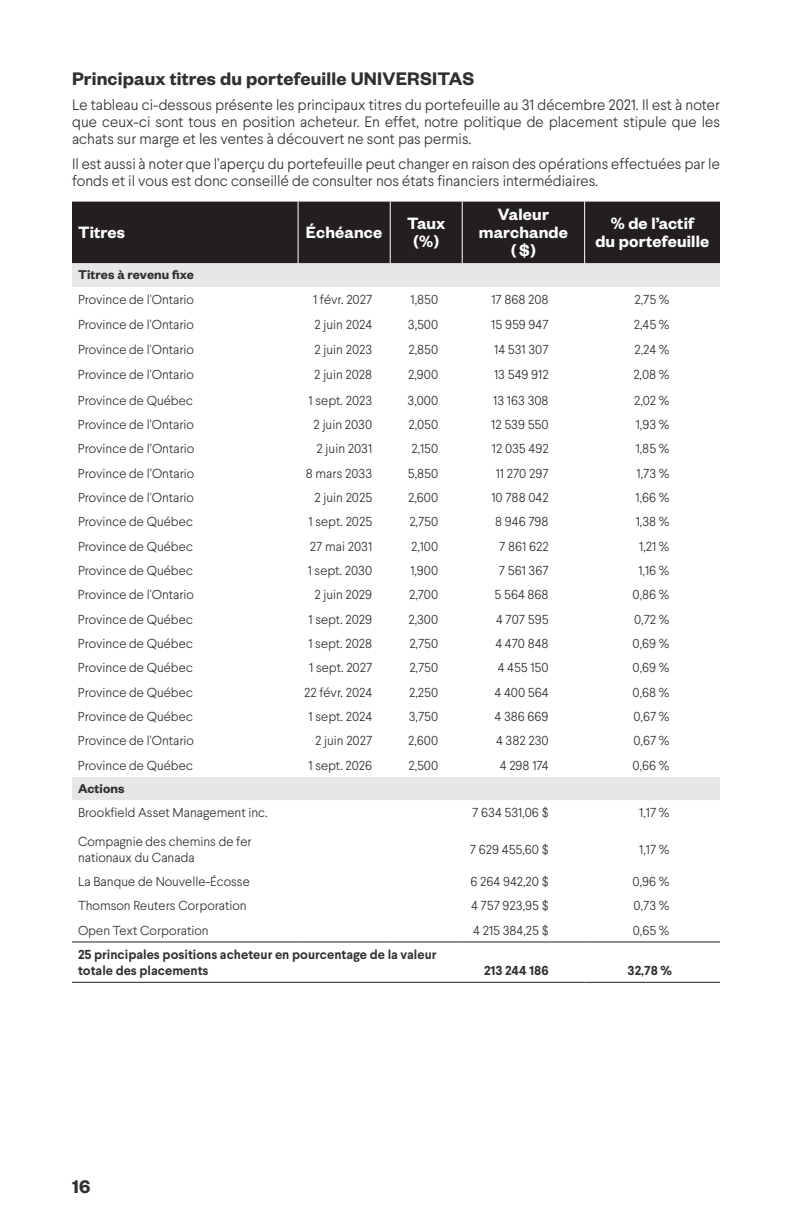
<style>
.page{position:relative;width:792px;height:1224px;background:#fff}
.page>*{position:absolute;margin:0;border:0;box-sizing:border-box;transform-origin:0 0}
.t1{font:600 20px "Founders Grotesk";letter-spacing:.01em;color:#312f30}
.t2{font:600 18px/18px "Founders Grotesk";letter-spacing:.01em;color:#fff;text-align:center}
.t3{font:300 15px/17px "Larsseit";color:#312f30;text-align:justify}
.t4{font:600 14px "Founders Grotesk";letter-spacing:.01em;color:#312f30}
.t5{font:300 13px/16px "Larsseit";color:#312f30}
.t6{font:700 13px/16px "Larsseit";color:#312f30}
</style>
<div class="page">
<div style="left:72px;top:202px;width:648px;height:61px;background:#231f20"></div>
<svg style="left:72px;top:263px;width:648px;height:537px"></svg>
<hr style="left:298px;top:202px;width:1px;height:61px;background:#fff">
<hr style="left:390px;top:202px;width:1px;height:61px;background:#fff">
<hr style="left:462px;top:202px;width:1px;height:61px;background:#fff">
<hr style="left:584px;top:202px;width:1px;height:61px;background:#fff">
<hr style="left:72px;top:982px;width:226px;height:1px;background:#231f20">
<hr style="left:298px;top:982px;width:92px;height:1px;background:#231f20">
<hr style="left:390px;top:982px;width:72px;height:1px;background:#231f20">
<hr style="left:462px;top:982px;width:123px;height:1px;background:#231f20">
<hr style="left:585px;top:982px;width:135px;height:1px;background:#231f20">
<hr style="left:72px;top:941px;width:226px;height:1px;background:#231f20">
<hr style="left:298px;top:941px;width:92px;height:1px;background:#231f20">
<hr style="left:390px;top:941px;width:72px;height:1px;background:#231f20">
<hr style="left:462px;top:941px;width:123px;height:1px;background:#231f20">
<hr style="left:585px;top:941px;width:135px;height:1px;background:#231f20">
<h1 class="t1" style="left:72px;top:66px;width:404px">Principaux titres du portefeuille UNIVERSITAS</h1>
<p class="t3" style="left:72px;top:96px;width:650px">Le tableau ci-dessous présente les principaux titres du portefeuille au 31 décembre 2021. Il est à noter que ceux-ci sont tous en position acheteur. En effet, notre politique de placement stipule que les achats sur marge et les ventes à découvert ne sont pas permis.</p>
<p class="t3" style="left:72px;top:155px;width:649px">Il est aussi à noter que l’aperçu du portefeuille peut changer en raison des opérations effectuées par le fonds et il vous est donc conseillé de consulter nos états financiers intermédiaires.</p>
<h2 class="t2" style="left:78px;top:222px;width:49px">Titres</h2>
<h2 class="t2" style="left:306px;top:222px;width:78px">Échéance</h2>
<h2 class="t2" style="left:407px;top:213px;width:40px">Taux (%)</h2>
<h2 class="t2" style="left:479px;top:204px;width:91px">Valeur marchande ($)</h2>
<h2 class="t2" style="left:595px;top:213px;width:115px">% de l’actif<br>du portefeuille</h2>
<p class="t4" style="left:78px;top:266px;width:118px">Titres à revenu fixe</p>
<p class="t5" style="left:78px;top:292px;width:118px">Province de l'Ontario</p>
<p class="t5" style="left:313px;top:292px;width:61px">1 févr. 2027</p>
<p class="t5" style="left:411px;top:292px;width:29px">1,850</p>
<p class="t5" style="left:491px;top:292px;width:59px">17 868 208</p>
<p class="t5" style="left:634px;top:292px;width:37px">2,75 %</p>
<p class="t5" style="left:78px;top:316px;width:118px">Province de l'Ontario</p>
<p class="t5" style="left:315px;top:316px;width:59px">2 juin 2024</p>
<p class="t5" style="left:408px;top:316px;width:32px">3,500</p>
<p class="t5" style="left:491px;top:316px;width:59px">15 959 947</p>
<p class="t5" style="left:634px;top:316px;width:37px">2,45 %</p>
<p class="t5" style="left:78px;top:341px;width:118px">Province de l'Ontario</p>
<p class="t5" style="left:315px;top:341px;width:59px">2 juin 2023</p>
<p class="t5" style="left:409px;top:341px;width:31px">2,850</p>
<p class="t5" style="left:494px;top:341px;width:56px">14 531 307</p>
<p class="t5" style="left:634px;top:341px;width:37px">2,24 %</p>
<p class="t5" style="left:78px;top:367px;width:118px">Province de l'Ontario</p>
<p class="t5" style="left:314px;top:367px;width:59px">2 juin 2028</p>
<p class="t5" style="left:408px;top:367px;width:31px">2,900</p>
<p class="t5" style="left:494px;top:367px;width:56px">13 549 912</p>
<p class="t5" style="left:633px;top:367px;width:38px">2,08 %</p>
<p class="t5" style="left:78px;top:392px;width:117px">Province de Québec</p>
<p class="t5" style="left:309px;top:392px;width:65px">1 sept. 2023</p>
<p class="t5" style="left:408px;top:392px;width:32px">3,000</p>
<p class="t5" style="left:493px;top:392px;width:57px">13 163 308</p>
<p class="t5" style="left:634px;top:392px;width:37px">2,02 %</p>
<p class="t5" style="left:78px;top:416px;width:118px">Province de l'Ontario</p>
<p class="t5" style="left:314px;top:416px;width:60px">2 juin 2030</p>
<p class="t5" style="left:408px;top:416px;width:31px">2,050</p>
<p class="t5" style="left:491px;top:416px;width:59px">12 539 550</p>
<p class="t5" style="left:636px;top:416px;width:35px">1,93 %</p>
<p class="t5" style="left:78px;top:441px;width:118px">Province de l’Ontario</p>
<p class="t5" style="left:317px;top:441px;width:57px">2 juin 2031</p>
<p class="t5" style="left:411px;top:441px;width:28px">2,150</p>
<p class="t5" style="left:492px;top:441px;width:58px">12 035 492</p>
<p class="t5" style="left:636px;top:441px;width:35px">1,85 %</p>
<p class="t5" style="left:78px;top:465px;width:118px">Province de l’Ontario</p>
<p class="t5" style="left:306px;top:465px;width:68px">8 mars 2033</p>
<p class="t5" style="left:408px;top:465px;width:32px">5,850</p>
<p class="t5" style="left:496px;top:465px;width:54px">11 270 297</p>
<p class="t5" style="left:637px;top:465px;width:34px">1,73 %</p>
<p class="t5" style="left:78px;top:489px;width:118px">Province de l'Ontario</p>
<p class="t5" style="left:314px;top:489px;width:59px">2 juin 2025</p>
<p class="t5" style="left:408px;top:489px;width:31px">2,600</p>
<p class="t5" style="left:491px;top:489px;width:59px">10 788 042</p>
<p class="t5" style="left:636px;top:489px;width:35px">1,66 %</p>
<p class="t5" style="left:78px;top:514px;width:117px">Province de Québec</p>
<p class="t5" style="left:309px;top:514px;width:65px">1 sept. 2025</p>
<p class="t5" style="left:409px;top:514px;width:30px">2,750</p>
<p class="t5" style="left:495px;top:514px;width:55px">8 946 798</p>
<p class="t5" style="left:636px;top:514px;width:35px">1,38 %</p>
<p class="t5" style="left:78px;top:538px;width:117px">Province de Québec</p>
<p class="t5" style="left:310px;top:538px;width:64px">27 mai 2031</p>
<p class="t5" style="left:411px;top:538px;width:29px">2,100</p>
<p class="t5" style="left:499px;top:538px;width:51px">7 861 622</p>
<p class="t5" style="left:639px;top:538px;width:32px">1,21 %</p>
<p class="t5" style="left:78px;top:562px;width:117px">Province de Québec</p>
<p class="t5" style="left:308px;top:562px;width:66px">1 sept. 2030</p>
<p class="t5" style="left:410px;top:562px;width:29px">1,900</p>
<p class="t5" style="left:499px;top:562px;width:51px">7 561 367</p>
<p class="t5" style="left:638px;top:562px;width:33px">1,16 %</p>
<p class="t5" style="left:78px;top:587px;width:118px">Province de l'Ontario</p>
<p class="t5" style="left:314px;top:587px;width:59px">2 juin 2029</p>
<p class="t5" style="left:409px;top:587px;width:31px">2,700</p>
<p class="t5" style="left:495px;top:587px;width:56px">5 564 868</p>
<p class="t5" style="left:633px;top:587px;width:38px">0,86 %</p>
<p class="t5" style="left:78px;top:611px;width:117px">Province de Québec</p>
<p class="t5" style="left:308px;top:611px;width:65px">1 sept. 2029</p>
<p class="t5" style="left:408px;top:611px;width:31px">2,300</p>
<p class="t5" style="left:496px;top:611px;width:54px">4 707 595</p>
<p class="t5" style="left:634px;top:611px;width:37px">0,72 %</p>
<p class="t5" style="left:78px;top:635px;width:117px">Province de Québec</p>
<p class="t5" style="left:308px;top:635px;width:65px">1 sept. 2028</p>
<p class="t5" style="left:409px;top:635px;width:30px">2,750</p>
<p class="t5" style="left:495px;top:635px;width:55px">4 470 848</p>
<p class="t5" style="left:633px;top:635px;width:38px">0,69 %</p>
<p class="t5" style="left:78px;top:660px;width:117px">Province de Québec</p>
<p class="t5" style="left:309px;top:660px;width:64px">1 sept. 2027</p>
<p class="t5" style="left:409px;top:660px;width:30px">2,750</p>
<p class="t5" style="left:498px;top:660px;width:52px">4 455 150</p>
<p class="t5" style="left:633px;top:660px;width:38px">0,69 %</p>
<p class="t5" style="left:78px;top:684px;width:117px">Province de Québec</p>
<p class="t5" style="left:304px;top:684px;width:70px">22 févr. 2024</p>
<p class="t5" style="left:409px;top:684px;width:30px">2,250</p>
<p class="t5" style="left:495px;top:684px;width:56px">4 400 564</p>
<p class="t5" style="left:633px;top:684px;width:38px">0,68 %</p>
<p class="t5" style="left:78px;top:708px;width:117px">Province de Québec</p>
<p class="t5" style="left:309px;top:708px;width:65px">1 sept. 2024</p>
<p class="t5" style="left:409px;top:708px;width:31px">3,750</p>
<p class="t5" style="left:495px;top:708px;width:56px">4 386 669</p>
<p class="t5" style="left:633px;top:708px;width:38px">0,67 %</p>
<p class="t5" style="left:78px;top:733px;width:118px">Province de l'Ontario</p>
<p class="t5" style="left:315px;top:733px;width:59px">2 juin 2027</p>
<p class="t5" style="left:408px;top:733px;width:31px">2,600</p>
<p class="t5" style="left:496px;top:733px;width:54px">4 382 230</p>
<p class="t5" style="left:633px;top:733px;width:38px">0,67 %</p>
<p class="t5" style="left:78px;top:757px;width:117px">Province de Québec</p>
<p class="t5" style="left:308px;top:757px;width:65px">1 sept. 2026</p>
<p class="t5" style="left:408px;top:757px;width:31px">2,500</p>
<p class="t5" style="left:500px;top:757px;width:50px">4 298 174</p>
<p class="t5" style="left:633px;top:757px;width:38px">0,66 %</p>
<p class="t4" style="left:78px;top:780px;width:48px">Actions</p>
<p class="t5" style="left:78px;top:805px;width:191px">Brookfield Asset Management inc.</p>
<p class="t5" style="left:472px;top:805px;width:78px">7 634 531,06 $</p>
<p class="t5" style="left:639px;top:805px;width:32px">1,17 %</p>
<p class="t5" style="left:78px;top:833px;width:175px">Compagnie des chemins de fer nationaux du Canada</p>
<p class="t5" style="left:470px;top:841px;width:80px">7 629 455,60 $</p>
<p class="t5" style="left:639px;top:841px;width:32px">1,17 %</p>
<p class="t5" style="left:78px;top:873px;width:173px">La Banque de Nouvelle-Écosse</p>
<p class="t5" style="left:471px;top:873px;width:80px">6 264 942,20 $</p>
<p class="t5" style="left:633px;top:873px;width:38px">0,96 %</p>
<p class="t5" style="left:78px;top:898px;width:170px">Thomson Reuters Corporation</p>
<p class="t5" style="left:471px;top:898px;width:79px">4 757 923,95 $</p>
<p class="t5" style="left:634px;top:898px;width:37px">0,73 %</p>
<p class="t5" style="left:78px;top:922px;width:132px">Open Text Corporation</p>
<p class="t5" style="left:473px;top:922px;width:77px">4 215 384,25 $</p>
<p class="t5" style="left:633px;top:922px;width:38px">0,65 %</p>
<p class="t6" style="left:78px;top:947px;width:360px">25 principales positions acheteur en pourcentage de la valeur totale des placements</p>
<p class="t6" style="left:484px;top:963px;width:66px">213 244 186</p>
<p class="t6" style="left:628px;top:963px;width:46px">32,78 %</p>
<h1 class="t1" style="left:72px;top:1174px;width:20px">16</h1>
</div>
